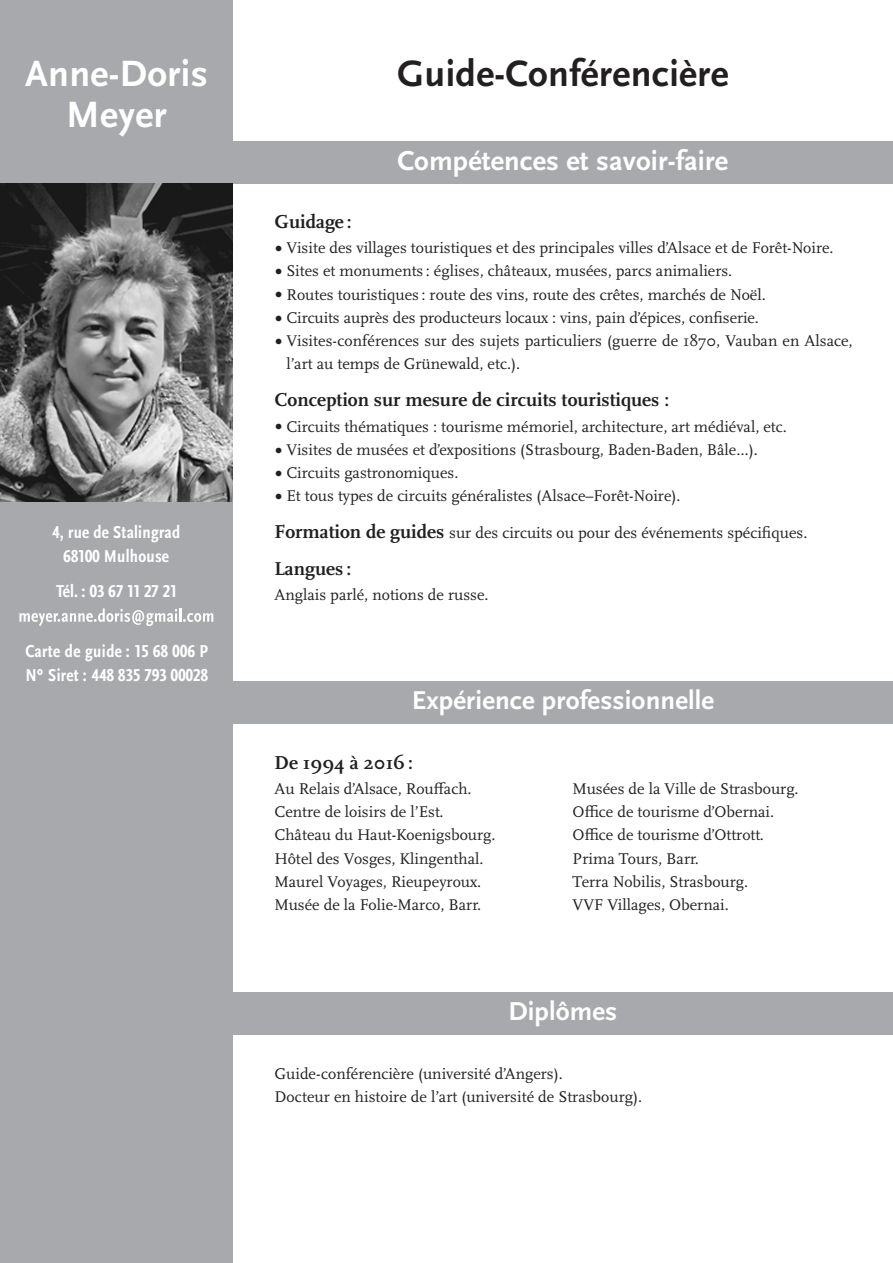
<style>
.page{position:relative;width:893px;height:1263px;background:#fff}
.page>*{position:absolute;margin:0;border:0;box-sizing:border-box;transform-origin:0 0}
.t1{font:700 38.25px "Scala Sans Pro";letter-spacing:.01em;color:#231f20}
.t2{font:700 38.25px/41.2px "Scala Sans Pro";letter-spacing:.01em;color:#fff;text-align:center}
.t3{font:700 28.5px "Scala Sans Pro";letter-spacing:.005em;color:#fff}
.t4{font:700 27px "Scala Sans Pro";letter-spacing:.005em;color:#fff}
.t5{font:700 19.5px "Scala Pro";color:#231f20}
.t6{font:700 condensed 18px/24.3px "Scala Sans Pro";letter-spacing:.015em;color:#fff;text-align:center}
.t7{font:16.2px/23.2px "Scala Pro";color:#231f20}
.s1{font-size:24px}
.s2{font-weight:700;font-size:19.5px}
</style>
<div class="page">
<div style="left:0;top:0;width:233px;height:1263px;background:#a8a9ad"></div>
<div style="left:206px;top:141px;width:687px;height:42px;background:#a8a9ad"></div>
<div style="left:207px;top:681px;width:686px;height:43px;background:#a8a9ad"></div>
<div style="left:207px;top:992px;width:686px;height:42px;background:#a8a9ad"></div>
<img style="left:0;top:183px;width:233px;height:318px">
<svg style="left:19px;top:608px;width:194px;height:18px"></svg>
<h1 class="t2" style="left:25px;top:57px;width:184px">Anne-Doris<br>Meyer</h1>
<p class="t6" style="left:53px;top:522px;width:129px">4, rue de Stalingrad<br>68100 Mulhouse</p>
<p class="t6" style="left:56px;top:581px;width:122px">Tél. : 03 67 11 27 21</p>
<p class="t6" style="left:26px;top:641px;width:184px;text-align:left">Carte de guide : 15 68 006 P<br>Nº Siret : 448 835 793 00028</p>
<h1 class="t1" style="left:397px;top:61px;width:333px">Guide-Conférencière</h1>
<h2 class="t3" style="left:398px;top:151px;width:332px">Compétences et savoir-faire</h2>
<p class="t5" style="left:275px;top:213px;width:79px">Guidage :</p>
<p class="t7" style="left:275px;top:238px;width:561px"><span class="s1">•</span> Visite des villages touristiques et des principales villes d’Alsace et de Forêt-Noire.</p>
<p class="t7" style="left:275px;top:261px;width:459px"><span class="s1">•</span> Sites et monuments : églises, châteaux, musées, parcs animaliers.</p>
<p class="t7" style="left:275px;top:284px;width:493px"><span class="s1">•</span> Routes touristiques : route des vins, route des crêtes, marchés de Noël.</p>
<p class="t7" style="left:275px;top:307px;width:486px"><span class="s1">•</span> Circuits auprès des producteurs locaux : vins, pain d’épices, confiserie.</p>
<p class="t7" style="left:286px;top:331px;width:568px;text-indent:-12px"><span class="s1">•</span> Visites-conférences sur des sujets particuliers (guerre de 1870, Vauban en Alsace, l’art au temps de Grünewald, etc.).</p>
<p class="t5" style="left:275px;top:392px;width:396px">Conception sur mesure de circuits touristiques :</p>
<p class="t7" style="left:275px;top:416px;width:514px"><span class="s1">•</span> Circuits thématiques : tourisme mémoriel, architecture, art médiéval, etc.</p>
<p class="t7" style="left:275px;top:439px;width:485px"><span class="s1">•</span> Visites de musées et d’expositions (Strasbourg, Baden-Baden, Bâle…).</p>
<p class="t7" style="left:275px;top:462px;width:185px"><span class="s1">•</span> Circuits gastronomiques.</p>
<p class="t7" style="left:275px;top:486px;width:407px"><span class="s1">•</span> Et tous types de circuits généralistes (Alsace–Forêt-Noire).</p>
<p class="t7" style="left:275px;top:522px;width:534px"><span class="s2">Formation de guides</span> sur des circuits ou pour des événements spécifiques.</p>
<p class="t5" style="left:275px;top:560px;width:78px">Langues :</p>
<p class="t7" style="left:275px;top:585px;width:215px">Anglais parlé, notions de russe.</p>
<h3 class="t4" style="left:412px;top:691px;width:304px">Expérience professionnelle</h3>
<p class="t5" style="left:275px;top:754px;width:140px">De 1994 à 2016:</p>
<p class="t7" style="left:275px;top:778px;width:222px">Au Relais d’Alsace, Rouffach.<br>Centre de loisirs de l’Est.<br>Château du Haut-Koenigsbourg.<br>Hôtel des Vosges, Klingenthal.<br>Maurel Voyages, Rieupeyroux.<br>Musée de la Folie-Marco, Barr.</p>
<p class="t7" style="left:573px;top:778px;width:228px">Musées de la Ville de Strasbourg.<br>Office de tourisme d’Obernai.<br>Office de tourisme d’Ottrott.<br>Prima Tours, Barr.<br>Terra Nobilis, Strasbourg.<br>VVF Villages, Obernai.</p>
<h3 class="t4" style="left:508px;top:1002px;width:110px">Diplômes</h3>
<p class="t7" style="left:275px;top:1063px;width:369px">Guide-conférencière (université d’Angers).<br>Docteur en histoire de l’art (université de Strasbourg).</p>
</div>
